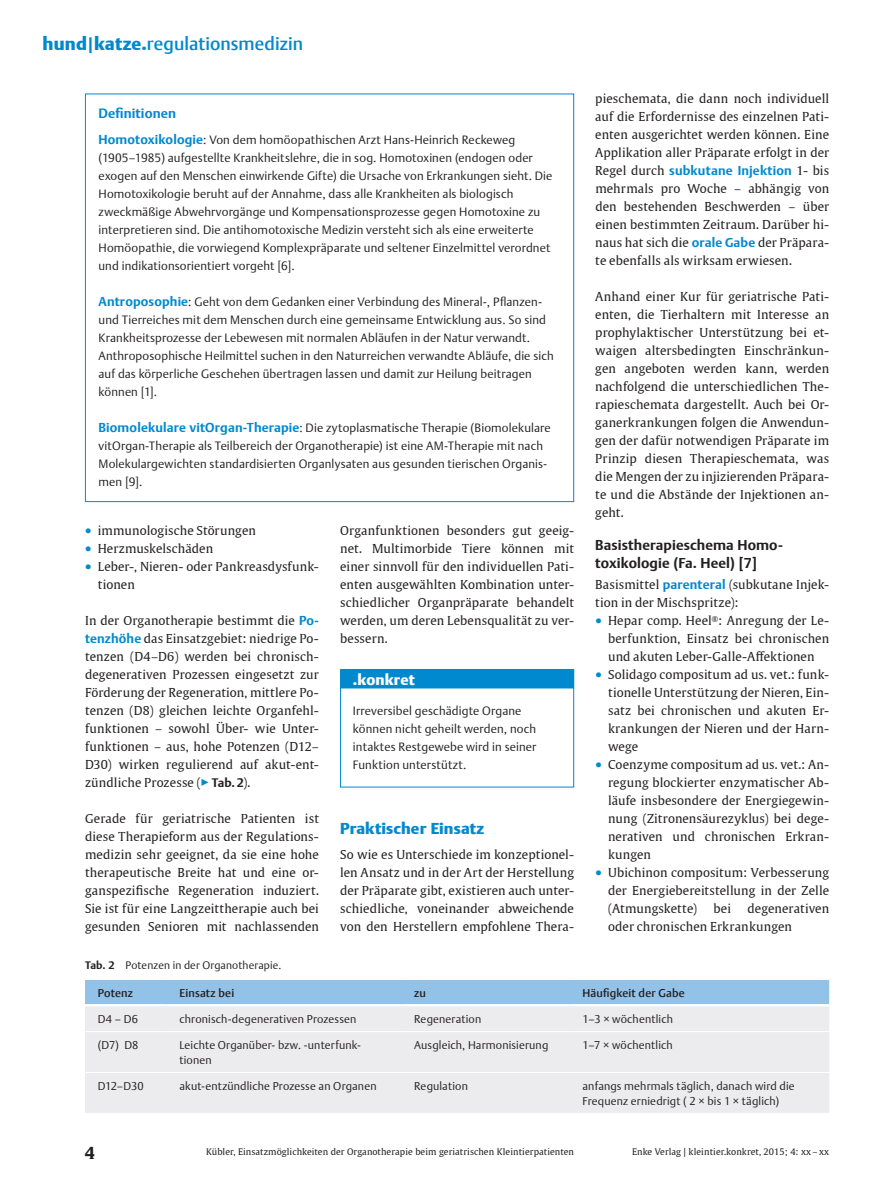
<style>
.page{position:relative;width:893px;height:1191px;background:#fff}
.page>*{position:absolute;margin:0;border:0;box-sizing:border-box;transform-origin:0 0}
.t1{font:500 18px "Thieme Argo 2011";letter-spacing:.005em;color:#0089cf}
.t2{font:700 16.5px "Thieme Gulliver 2011";color:#231f20}
.t3{font:900 15.75px "Thieme Argo 2011";letter-spacing:.005em;color:#0089cf}
.t4{font:900 15px "Thieme Argo 2011";letter-spacing:.01em;color:#fff}
.t5{font:700 14.25px/18px "Thieme Argo 2011";letter-spacing:.005em;color:#231f20}
.t6{font:700 13.5px "Thieme Argo 2011";letter-spacing:.01em;color:#0089cf}
.t7{font:700 12.9px "Thieme Argo 2011";letter-spacing:.01em;color:#0089cf}
.t8{font:12.3px/18px "Thieme Gulliver 2011";letter-spacing:.005em;color:#231f20;text-align:justify}
.t9{font:300 12px/18px "Thieme Argo 2011";letter-spacing:.01em;color:#231f20}
.t10{font:300 11.25px/15px "Thieme Argo 2011";letter-spacing:.01em;color:#231f20}
.t11{font:500 11.25px "Thieme Argo 2011";letter-spacing:.015em;color:#231f20}
.t12{font:300 10.8px "Thieme Argo 2011";letter-spacing:.015em;color:#231f20}
.t13{font:9px "Thieme Gulliver 2011";letter-spacing:.01em;color:#231f20}
.s1{font-weight:900}
.s2{font-weight:700;font-size:12.9px;color:#0089cf}
.s3{font-size:9px;color:#0089cf}
.s4{font-family:"Thieme Argo 2011";font-weight:700;font-size:12.9px;color:#0089cf}
.s5{color:#0089cf}
.s6{font-family:"Thieme Argo 2011";font-weight:700}
.s7{font-family:"Thieme Gulliver 2011";font-weight:400;font-size:12.3px;color:#231f20}
.s8{font-weight:700}
</style>
<div class="page">
<div style="left:340px;top:669px;width:234px;height:19px;background:#0089cf"></div>
<div style="left:340px;top:669px;width:234px;height:118px;border:1px solid #0089cf"></div>
<div style="left:85px;top:980px;width:744px;height:24px;background:#93c2e8"></div>
<div style="left:85px;top:1006px;width:744px;height:107px;background:#ececee"></div>
<hr style="left:85px;top:1031px;width:82px;height:1px;background:#fff">
<hr style="left:167px;top:1031px;width:234px;height:1px;background:#fff">
<hr style="left:401px;top:1031px;width:169px;height:1px;background:#fff">
<hr style="left:570px;top:1031px;width:259px;height:1px;background:#fff">
<hr style="left:85px;top:1072px;width:82px;height:1px;background:#fff">
<hr style="left:167px;top:1072px;width:234px;height:1px;background:#fff">
<hr style="left:401px;top:1072px;width:169px;height:1px;background:#fff">
<hr style="left:570px;top:1072px;width:259px;height:1px;background:#fff">
<h1 class="t1" style="left:43px;top:32px;width:262px"><span class="s1">hund</span>|<span class="s1">katze.</span>regulationsmedizin</h1>
<p class="t6" style="left:99px;top:104px;width:79px">Definitionen</p>
<p class="t9" style="left:99px;top:131px;width:455px"><span class="s2">Homotoxikologie</span>: Von dem homöopathischen Arzt Hans-Heinrich Reckeweg (1905–1985) aufgestellte Krankheitslehre, die in sog. Homotoxinen (endogen oder exogen auf den Menschen einwirkende Gifte) die Ursache von Erkrankungen sieht. Die Homotoxikologie beruht auf der Annahme, dass alle Krankheiten als biologisch zweckmäßige Abwehrvorgänge und Kompensationsprozesse gegen Homotoxine zu interpretieren sind. Die antihomotoxische Medizin versteht sich als eine erweiterte Homöopathie, die vorwiegend Komplexpräparate und seltener Einzelmittel verordnet und indikationsorientiert vorgeht [6].</p>
<p class="t9" style="left:99px;top:293px;width:457px"><span class="s2">Antroposophie</span>: Geht von dem Gedanken einer Verbindung des Mineral-, Pflanzen&shy;und Tierreiches mit dem Menschen durch eine gemeinsame Entwicklung aus. So sind Krankheitsprozesse der Lebewesen mit normalen Abläufen in der Natur verwandt.<br>Anthroposophische Heilmittel suchen in den Naturreichen verwandte Abläufe, die sich auf das körperliche Geschehen übertragen lassen und damit zur Heilung beitragen können [1].</p>
<p class="t9" style="left:99px;top:419px;width:454px"><span class="s2">Biomolekulare vitOrgan-Therapie</span>: Die zytoplasmatische Therapie (Biomolekulare vitOrgan-Therapie als Teilbereich der Organotherapie) ist eine AM-Therapie mit nach Molekulargewichten standardisierten Organlysaten aus gesunden tierischen Organis&shy;men [9].</p>
<p class="t8" style="left:85px;top:521px;width:172px"><span class="s3">●</span> immunologische Störungen</p>
<p class="t8" style="left:85px;top:539px;width:130px"><span class="s3">●</span> Herzmuskelschäden</p>
<p class="t8" style="left:98px;top:557px;width:223px;text-indent:-13px"><span class="s3">●</span> Leber-, Nieren- oder Pankreasdysfunk&shy;tionen</p>
<p class="t8" style="left:85px;top:611px;width:235px">In der Organotherapie bestimmt die <span class="s4">Po&shy;tenzhöhe</span> das Einsatzgebiet: niedrige Po&shy;tenzen (D4–D6) werden bei chronisch&shy;degenerativen Prozessen eingesetzt zur Förderung der Regeneration, mittlere Po&shy;tenzen (D8) gleichen leichte Organfehl&shy;funktionen – sowohl Über- wie Unter&shy;funktionen – aus, hohe Potenzen (D12– D30) wirken regulierend auf akut-ent&shy;zündliche Prozesse (<span class="s5">▶</span><span class="s6">Tab.2</span>).</p>
<p class="t8" style="left:85px;top:809px;width:235px">Gerade für geriatrische Patienten ist diese Therapieform aus der Regulations&shy;medizin sehr geeignet, da sie eine hohe therapeutische Breite hat und eine or&shy;ganspezifische Regeneration induziert.<br>Sie ist für eine Langzeittherapie auch bei gesunden Senioren mit nachlassenden</p>
<p class="t8" style="left:340px;top:521px;width:235px">Organfunktionen besonders gut geeig&shy;net. Multimorbide Tiere können mit einer sinnvoll für den individuellen Pati&shy;enten ausgewählten Kombination unter&shy;schiedlicher Organpräparate behandelt werden, um deren Lebensqualität zu ver&shy;bessern.</p>
<p class="t4" style="left:353px;top:670px;width:64px">.konkret</p>
<p class="t9" style="left:353px;top:702px;width:185px">Irreversibel geschädigte Organe können nicht geheilt werden, noch intaktes Restgewebe wird in seiner<br>Funktion unterstützt.</p>
<p class="t3" style="left:340px;top:818px;width:145px">Praktischer Einsatz</p>
<p class="t8" style="left:340px;top:845px;width:235px">So wie es Unterschiede im konzeptionel&shy;len Ansatz und in der Art der Herstellung der Präparate gibt, existieren auch unter&shy;schiedliche, voneinander abweichende von den Herstellern empfohlene Thera-</p>
<p class="t8" style="left:595px;top:89px;width:235px">pieschemata, die dann noch individuell auf die Erfordernisse des einzelnen Pati&shy;enten ausgerichtet werden können. Eine Applikation aller Präparate erfolgt in der</p>
<p class="t7" style="left:595px;top:162px;width:235px"><span class="s7">Regel durch</span> subkutane Injektion <span class="s7">1- bis</span></p>
<p class="t8" style="left:595px;top:179px;width:235px">mehrmals pro Woche – abhängig von den bestehenden Beschwerden – über einen bestimmten Zeitraum. Darüber hi&shy;naus hat sich die <span class="s4">orale Gabe</span> der Präpara&shy;te ebenfalls als wirksam erwiesen.</p>
<p class="t8" style="left:595px;top:287px;width:235px">Anhand einer Kur für geriatrische Pati&shy;enten, die Tierhaltern mit Interesse an prophylaktischer Unterstützung bei et&shy;waigen altersbedingten Einschränkun&shy;gen angeboten werden kann, werden nachfolgend die unterschiedlichen The&shy;rapieschemata dargestellt. Auch bei Or&shy;ganerkrankungen folgen die Anwendun&shy;gen der dafür notwendigen Präparate im Prinzip diesen Therapieschemata, was die Mengen der zu injizierenden Präpara&shy;te und die Abstände der Injektionen an&shy;geht.</p>
<p class="t5" style="left:595px;top:536px;width:189px">Basistherapieschema Homo&shy;toxikologie (Fa. Heel) [7]</p>
<p class="t8" style="left:595px;top:575px;width:235px">Basismittel <span class="s4">parenteral</span> (subkutane Injek&shy;tion in der Mischspritze):</p>
<p class="t8" style="left:608px;top:611px;width:223px;text-indent:-13px"><span class="s3">●</span> Hepar comp. Heel<sup>®</sup>: Anregung der Le&shy;berfunktion, Einsatz bei chronischen und akuten Leber-Galle-Affektionen</p>
<p class="t8" style="left:608px;top:665px;width:223px;text-indent:-13px"><span class="s3">●</span> Solidago compositum ad us. vet.: funk&shy;tionelle Unterstützung der Nieren, Ein&shy;satz bei chronischen und akuten Er&shy;krankungen der Nieren und der Harn&shy;wege</p>
<p class="t8" style="left:608px;top:755px;width:223px;text-indent:-13px"><span class="s3">●</span> Coenzyme compositum ad us. vet.: An&shy;regung blockierter enzymatischer Ab&shy;läufe insbesondere der Energiegewin&shy;nung (Zitronensäurezyklus) bei dege&shy;nerativen und chronischen Erkran&shy;kungen</p>
<p class="t8" style="left:608px;top:863px;width:223px;text-indent:-13px"><span class="s3">●</span> Ubichinon compositum: Verbesserung der Energiebereitstellung in der Zelle (Atmungskette)</p>
<p class="t8" style="left:608px;top:899px;width:223px;text-indent:139px">degenerativen oder chronischen Erkrankungen</p>
<p class="t8" style="left:713px;top:899px;width:19px">bei</p>
<p class="t12" style="left:85px;top:957px;width:198px"><span class="s8">Tab. 2</span> Potenzen in der Organotherapie.</p>
<p class="t11" style="left:98px;top:985px;width:37px">Potenz</p>
<p class="t11" style="left:179px;top:985px;width:56px">Einsatz bei</p>
<p class="t11" style="left:414px;top:985px;width:13px">zu</p>
<p class="t11" style="left:583px;top:985px;width:104px">Häufigkeit der Gabe</p>
<p class="t10" style="left:98px;top:1011px;width:42px">D4 – D6</p>
<p class="t10" style="left:179px;top:1011px;width:179px">chronisch-degenerativen Prozessen</p>
<p class="t10" style="left:414px;top:1011px;width:69px">Regeneration</p>
<p class="t10" style="left:583px;top:1011px;width:92px">1–3 × wöchentlich</p>
<p class="t10" style="left:98px;top:1037px;width:42px">(D7) D8</p>
<p class="t10" style="left:179px;top:1037px;width:182px">Leichte Organüber- bzw. -unterfunk&shy;tionen</p>
<p class="t10" style="left:414px;top:1037px;width:136px">Ausgleich, Harmonisierung</p>
<p class="t10" style="left:583px;top:1037px;width:92px">1–7 × wöchentlich</p>
<p class="t10" style="left:98px;top:1078px;width:47px">D12–D30</p>
<p class="t10" style="left:179px;top:1078px;width:199px">akut-entzündliche Prozesse an Organen</p>
<p class="t10" style="left:414px;top:1078px;width:55px">Regulation</p>
<p class="t10" style="left:583px;top:1078px;width:214px">anfangs mehrmals täglich, danach wird die<br>Frequenz erniedrigt ( 2 × bis 1 × täglich)</p>
<h2 class="t2" style="left:85px;top:1139px;width:11px">4</h2>
<p class="t13" style="left:206px;top:1144px;width:369px">Kübler, Einsatzmöglichkeiten der Organotherapie beim geriatrischen Kleintierpatienten</p>
<p class="t13" style="left:632px;top:1144px;width:199px">Enke Verlag | kleintier.konkret, 2015; 4: xx– xx</p>
</div>
